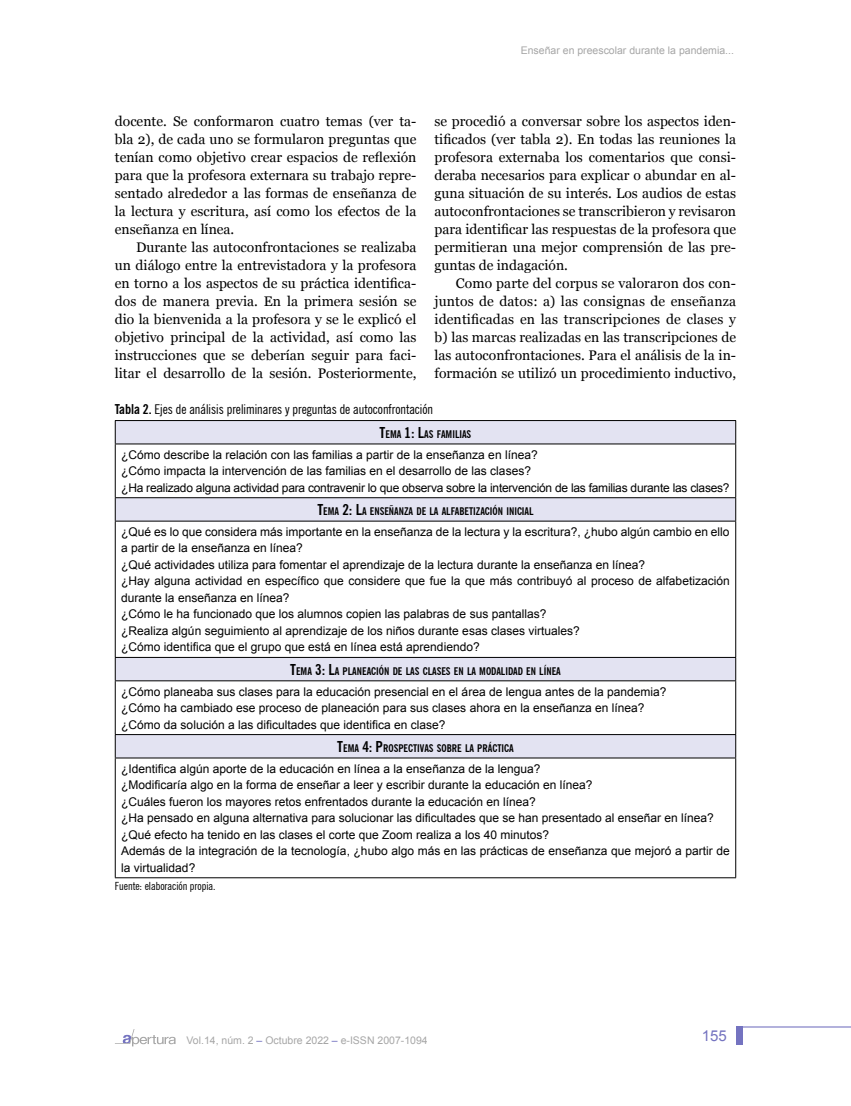
<style>
.page{position:relative;width:851px;height:1106px;background:#fff}
.page>*{position:absolute;margin:0;border:0;box-sizing:border-box;transform-origin:0 0}
.t1{font:15px "Arial";color:#7473c0}
.t2{font:13.8px/18px "Georgia";color:#000;text-align:justify}
.t3{font:condensed 13.5px "News Gothic BT";color:#000}
.t4{font:12px/16.5px "Arial";color:#000}
.t5{font:condensed 11.25px "News Gothic BT";color:#000}
.t6{font:700 condensed 10.5px "News Gothic BT";color:#000}
.t7{font:10.5px "Arial";color:#a6a6a6}
.s1{font-weight:700}
.s2{font-size:15px}
.s3{color:#7473c0}
</style>
<div class="page">
<svg style="left:115px;top:1029px;width:60px;height:17px"></svg>
<hr style="left:738px;top:1026px;width:112px;height:1px;background:#7473c0">
<div style="left:736px;top:1026px;width:6px;height:18px;background:#7473c0"></div>
<svg style="left:116px;top:421px;width:619px;height:336px"></svg>
<hr style="left:115px;top:420px;width:621px;height:1px;background:#000">
<svg style="left:115px;top:421px;width:1px;height:22px"></svg>
<svg style="left:735px;top:421px;width:1px;height:22px"></svg>
<hr style="left:115px;top:443px;width:621px;height:1px;background:#000">
<hr style="left:115px;top:444px;width:1px;height:53px;background:#000">
<hr style="left:735px;top:444px;width:1px;height:53px;background:#000">
<hr style="left:115px;top:497px;width:621px;height:1px;background:#000">
<svg style="left:115px;top:498px;width:1px;height:23px"></svg>
<svg style="left:735px;top:498px;width:1px;height:23px"></svg>
<hr style="left:115px;top:521px;width:621px;height:1px;background:#000">
<hr style="left:115px;top:521px;width:1px;height:136px;background:#000">
<hr style="left:735px;top:521px;width:1px;height:136px;background:#000">
<hr style="left:115px;top:657px;width:621px;height:1px;background:#000">
<svg style="left:115px;top:658px;width:1px;height:22px"></svg>
<svg style="left:735px;top:658px;width:1px;height:22px"></svg>
<hr style="left:115px;top:680px;width:621px;height:1px;background:#000">
<hr style="left:115px;top:681px;width:1px;height:53px;background:#000">
<hr style="left:735px;top:681px;width:1px;height:53px;background:#000">
<hr style="left:115px;top:734px;width:621px;height:1px;background:#000">
<svg style="left:115px;top:735px;width:1px;height:22px"></svg>
<svg style="left:735px;top:735px;width:1px;height:22px"></svg>
<hr style="left:115px;top:757px;width:621px;height:1px;background:#000">
<hr style="left:115px;top:758px;width:1px;height:119px;background:#000">
<hr style="left:735px;top:758px;width:1px;height:119px;background:#000">
<hr style="left:115px;top:877px;width:621px;height:1px;background:#000">
<p class="t7" style="left:520px;top:43px;width:215px">Enseñar en preescolar durante la pandemia...</p>
<p class="t2" style="left:115px;top:112px;width:303px">docente. Se conformaron cuatro temas (ver ta&shy;bla 2), de cada uno se formularon preguntas que tenían como objetivo crear espacios de reflexión para que la profesora externara su trabajo repre&shy;sentado alrededor a las formas de enseñanza de la lectura y escritura, así como los efectos de la enseñanza en línea.</p>
<p class="t2" style="left:115px;top:238px;width:303px;text-indent:21px">Durante las autoconfrontaciones se realizaba un diálogo entre la entrevistadora y la profesora en torno a los aspectos de su práctica identifica&shy;dos de manera previa. En la primera sesión se dio la bienvenida a la profesora y se le explicó el objetivo principal de la actividad, así como las instrucciones que se deberían seguir para faci&shy;litar el desarrollo de la sesión. Posteriormente,</p>
<p class="t2" style="left:434px;top:112px;width:303px">se procedió a conversar sobre los aspectos iden&shy;tificados (ver tabla 2). En todas las reuniones la profesora externaba los comentarios que consi&shy;deraba necesarios para explicar o abundar en al&shy;guna situación de su interés. Los audios de estas autoconfrontaciones se transcribieron y revisaron para identificar las respuestas de la profesora que permitieran una mejor comprensión de las pre&shy;guntas de indagación.</p>
<p class="t2" style="left:434px;top:274px;width:303px;text-indent:21px">Como parte del corpus se valoraron dos con&shy;juntos de datos: a) las consignas de enseñanza identificadas en las transcripciones de clases y b) las marcas realizadas en las transcripciones de las autoconfrontaciones. Para el análisis de la in&shy;formación se utilizó un procedimiento inductivo,</p>
<p class="t3" style="left:115px;top:401px;width:320px"><span class="s1">Tabla 2.</span> Ejes de análisis preliminares y preguntas de autoconfrontación</p>
<p class="t6" style="left:379px;top:428px;width:93px"><span class="s2">T</span>EMA <span class="s2">1: L</span>AS FAMILIAS</p>
<p class="t4" style="left:121px;top:446px;width:609px">¿Cómo describe la relación con las familias a partir de la enseñanza en línea?<br>¿Cómo impacta la intervención de las familias en el desarrollo de las clases?<br>¿Ha realizado alguna actividad para contravenir lo que observa sobre la intervención de las familias durante las clases?</p>
<p class="t6" style="left:317px;top:505px;width:218px"><span class="s2">T</span>EMA <span class="s2">2: L</span>A ENSEÑANZA DE LA ALFABETIZACIÓN INICIAL</p>
<p class="t4" style="left:121px;top:523px;width:610px">¿Qué es lo que considera más importante en la enseñanza de la lectura y la escritura?, ¿hubo algún cambio en ello a partir de la enseñanza en línea?<br>¿Qué actividades utiliza para fomentar el aprendizaje de la lectura durante la enseñanza en línea?<br>¿Hay alguna actividad en específico que considere que fue la que más contribuyó al proceso de alfabetización durante la enseñanza en línea?<br>¿Cómo le ha funcionado que los alumnos copien las palabras de sus pantallas?<br>¿Realiza algún seguimiento al aprendizaje de los niños durante esas clases virtuales?<br>¿Cómo identifica que el grupo que está en línea está aprendiendo?</p>
<p class="t6" style="left:290px;top:664px;width:272px"><span class="s2">T</span>EMA <span class="s2">3: L</span>A PLANEACIÓN DE LAS CLASES EN LA MODALIDAD EN LÍNEA</p>
<p class="t4" style="left:121px;top:683px;width:546px">¿Cómo planeaba sus clases para la educación presencial en el área de lengua antes de la pandemia? ¿Cómo ha cambiado ese proceso de planeación para sus clases ahora en la enseñanza en línea? ¿Cómo da solución a las dificultades que identifica en clase?</p>
<p class="t6" style="left:337px;top:741px;width:178px"><span class="s2">T</span>EMA <span class="s2">4: P</span>ROSPECTIVAS SOBRE LA PRÁCTICA</p>
<p class="t4" style="left:121px;top:760px;width:610px">¿Identifica algún aporte de la educación en línea a la enseñanza de la lengua?<br>¿Modificaría algo en la forma de enseñar a leer y escribir durante la educación en línea?<br>¿Cuáles fueron los mayores retos enfrentados durante la educación en línea?<br>¿Ha pensado en alguna alternativa para solucionar las dificultades que se han presentado al enseñar en línea? ¿Qué efecto ha tenido en las clases el corte que Zoom realiza a los 40 minutos?<br>Además de la integración de la tecnología, ¿hubo algo más en las prácticas de enseñanza que mejoró a partir de la virtualidad?</p>
<p class="t5" style="left:115px;top:879px;width:102px">Fuente: elaboración propia.</p>
<p class="t7" style="left:186px;top:1033px;width:243px">Vol.14, núm. 2 <span class="s3">–</span> Octubre 2022 <span class="s3">–</span> e-ISSN 2007-1094</p>
<p class="t1" style="left:701px;top:1026px;width:27px">155</p>
</div>
